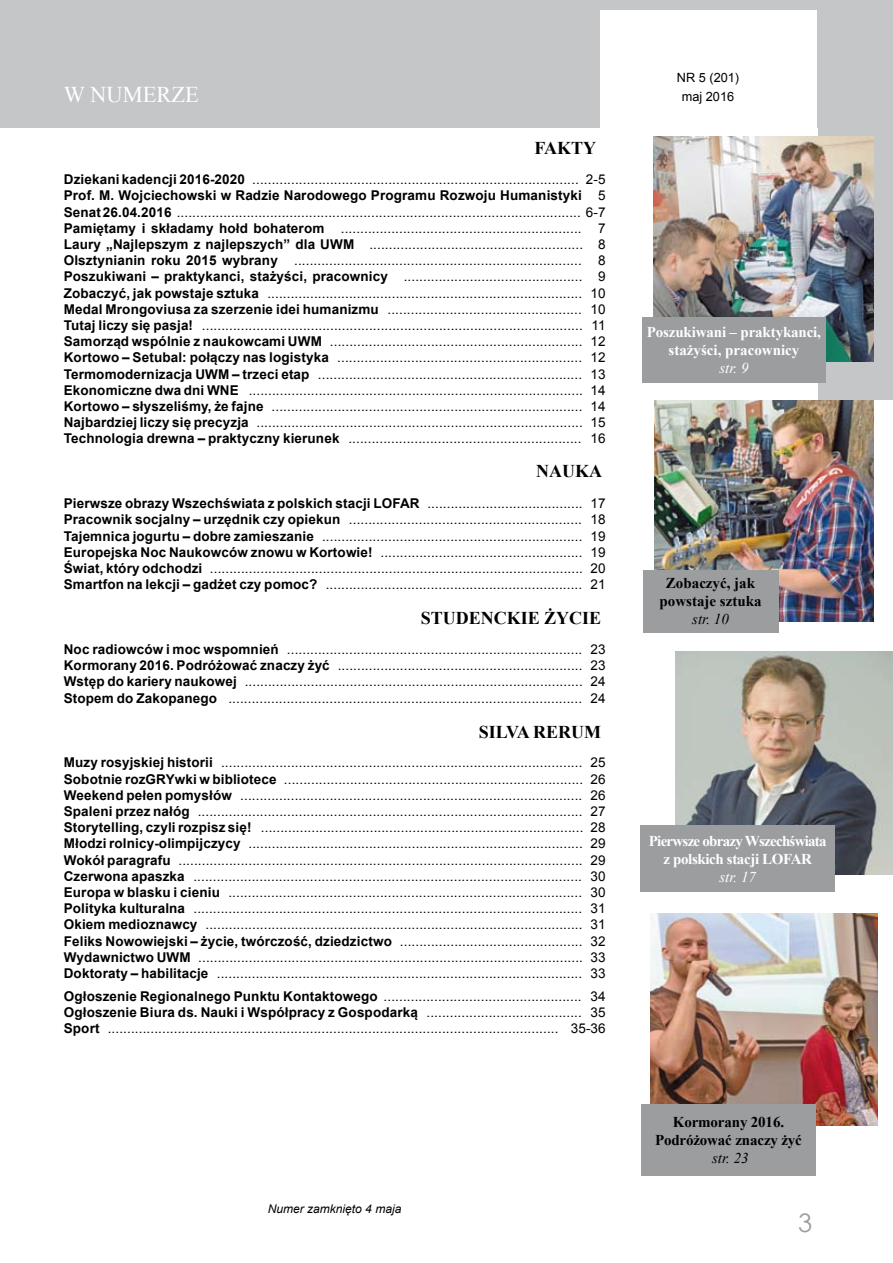
<style>
.page{position:relative;width:893px;height:1263px;background:#fff}
.page>*{position:absolute;margin:0;border:0;box-sizing:border-box;transform-origin:0 0}
.t1{font:25.5px "Century Gothic";color:#9c9d9f}
.t2{font:22.5px "Times New Roman";color:#fff}
.t3{font:700 18px "Times New Roman";color:#000}
.t4{font:700 15px/18px "Times New Roman";letter-spacing:-.005em;color:#000;text-align:center}
.t5{font:700 15px/18px "Times New Roman";letter-spacing:-.05em;color:#fff;text-align:center}
.t6{font:700 15px/18px "Times New Roman";color:#fff;text-align:center}
.t7{font:italic 15px "Times New Roman";color:#000}
.t8{font:italic 15px "Times New Roman";color:#fff}
.t9{font:13.5px/16.2px "Arial";letter-spacing:.01em;color:#000;text-align:justify}
.t10{font:12.75px/19.2px "Arial";color:#000;text-align:center}
.t11{font:italic 12px "Arial";color:#000}
.s1{font-weight:700}
</style>
<div class="page">
<div style="left:0;top:0;width:893px;height:128px;background:#c5c6c8"></div>
<div style="left:600px;top:10px;width:216px;height:200px;background:#fff"></div>
<img style="left:655px;top:400px;width:218px;height:222px">
<img style="left:676px;top:652px;width:217px;height:222px">
<img style="left:651px;top:913px;width:227px;height:212px">
<div style="left:818px;top:0;width:75px;height:400px;background:#c5c6c8"></div>
<img style="left:654px;top:136px;width:220px;height:225px">
<div style="left:642px;top:317px;width:184px;height:66px;background:#9c9d9f"></div>
<div style="left:643px;top:570px;width:135px;height:63px;background:#9c9d9f"></div>
<div style="left:640px;top:825px;width:195px;height:67px;background:#9c9d9f"></div>
<div style="left:641px;top:1104px;width:175px;height:71px;background:#9c9d9f"></div>
<h2 class="t2" style="left:64px;top:79px;width:137px">W NUMERZE</h2>
<h3 class="t3" style="left:534px;top:135px;width:63px">FAKTY</h3>
<p class="t9" style="left:64px;top:171px;width:543px"><span class="s1">Dziekani kadencji 2016-2020</span> .................................................................................... 2-5<br><span class="s1">Prof. M. Wojciechowski w Radzie Narodowego Programu Rozwoju Humanistyki</span> 5<br><span class="s1">Senat 26.04.2016</span> ........................................................................................................ 6-7<br><span class="s1">Pamiętamy i składamy hołd bohaterom</span> .............................................................. 7<br><span class="s1">Laury „Najlepszym z najlepszych” dla UWM</span> ....................................................... 8<br><span class="s1">Olsztynianin roku 2015 wybrany</span> .......................................................................... 8<br><span class="s1">Poszukiwani – praktykanci, stażyści, pracownicy</span> .............................................. 9<br><span class="s1">Zobaczyć, jak powstaje sztuka</span> ................................................................................. 10<br><span class="s1">Medal Mrongoviusa za szerzenie idei humanizmu</span> .................................................. 10<br><span class="s1">Tutaj liczy się pasja!</span> .................................................................................................. 11<br><span class="s1">Samorząd wspólnie z naukowcami UWM</span> ................................................................. 12<br><span class="s1">Kortowo – Setubal: połączy nas logistyka</span> ............................................................... 12<br><span class="s1">Termomodernizacja UWM – trzeci etap</span> .................................................................... 13<br><span class="s1">Ekonomiczne dwa dni WNE</span> ...................................................................................... 14<br><span class="s1">Kortowo – słyszeliśmy, że fajne</span> ................................................................................ 14<br><span class="s1">Najbardziej liczy się precyzja</span> .................................................................................... 15<br><span class="s1">Technologia drewna – praktyczny kierunek</span> ............................................................ 16</p>
<h3 class="t3" style="left:536px;top:459px;width:67px">Nauka</h3>
<p class="t9" style="left:64px;top:495px;width:543px"><span class="s1">Pierwsze obrazy Wszechświata z polskich stacji LOFAR</span> ........................................ 17<br><span class="s1">Pracownik socjalny – urzędnik czy opiekun</span> ............................................................ 18<br><span class="s1">Tajemnica jogurtu – dobre zamieszanie</span> ................................................................... 19<br><span class="s1">Europejska Noc Naukowców znowu w Kortowie!</span> .................................................... 19<br><span class="s1">Świat, który odchodzi</span> ................................................................................................ 20<br><span class="s1">Smartfon na lekcji – gadżet czy pomoc?</span> .................................................................. 21</p>
<h3 class="t3" style="left:421px;top:605px;width:182px">STUDENCKIE ŻYCIE</h3>
<p class="t9" style="left:64px;top:641px;width:543px"><span class="s1">Noc radiowców i moc wspomnień</span> ............................................................................ 23<br><span class="s1">Kormorany 2016. Podróżować znaczy żyć</span> ............................................................... 23<br><span class="s1">Wstęp do kariery naukowej</span> ....................................................................................... 24<br><span class="s1">Stopem do Zakopanego</span> ........................................................................................... 24</p>
<h3 class="t3" style="left:479px;top:720px;width:124px">silva rerum</h3>
<p class="t9" style="left:64px;top:755px;width:543px"><span class="s1">Muzy rosyjskiej historii</span> ............................................................................................. 25<br><span class="s1">Sobotnie rozGRYwki w bibliotece</span> ............................................................................. 26<br><span class="s1">Weekend pełen pomysłów</span> ........................................................................................ 26<br><span class="s1">Spaleni przez nałóg</span> ................................................................................................... 27<br><span class="s1">Storytelling, czyli rozpisz się!</span> ................................................................................... 28<br><span class="s1">Młodzi rolnicy-olimpijczycy</span> ...................................................................................... 29<br><span class="s1">Wokół paragrafu</span> ........................................................................................................ 29<br><span class="s1">Czerwona apaszka</span> .................................................................................................... 30<br><span class="s1">Europa w blasku i cieniu</span> ........................................................................................... 30<br><span class="s1">Polityka kulturalna</span> .................................................................................................... 31<br><span class="s1">Okiem medioznawcy</span> ................................................................................................. 31<br><span class="s1">Feliks Nowowiejski – życie, twórczość, dziedzictwo</span> ............................................... 32<br><span class="s1">Wydawnictwo UWM</span> ................................................................................................... 33<br><span class="s1">Doktoraty – habilitacje</span> .............................................................................................. 33</p>
<p class="t9" style="left:64px;top:988px;width:543px"><span class="s1">Ogłoszenie Regionalnego Punktu Kontaktowego</span> ................................................... 34<br><span class="s1">Ogłoszenie Biura ds. Nauki i Współpracy z Gospodarką</span> ........................................ 35<br><span class="s1">Sport</span> .................................................................................................................... 35-36</p>
<p class="t11" style="left:268px;top:1201px;width:135px">Numer zamknięto 4 maja</p>
<p class="t10" style="left:677px;top:68px;width:64px">NR 5 (201) maj 2016</p>
<p class="t6" style="left:647px;top:322px;width:176px">Poszukiwani – praktykanci, stażyści, pracownicy</p>
<p class="t8" style="left:719px;top:357px;width:31px">str. 9</p>
<p class="t4" style="left:659px;top:574px;width:104px">Zobaczyć, jak powstaje sztuka</p>
<p class="t7" style="left:692px;top:609px;width:38px">str. 10</p>
<p class="t5" style="left:649px;top:831px;width:179px">Pierwsze obrazy Wszechświata z polskich stacji LOFAR</p>
<p class="t8" style="left:719px;top:866px;width:38px">str. 17</p>
<p class="t4" style="left:655px;top:1112px;width:148px">Kormorany 2016.<br>Podróżować znaczy żyć</p>
<p class="t7" style="left:712px;top:1147px;width:38px">str. 23</p>
<h1 class="t1" style="left:798px;top:1205px;width:16px">3</h1>
</div>
